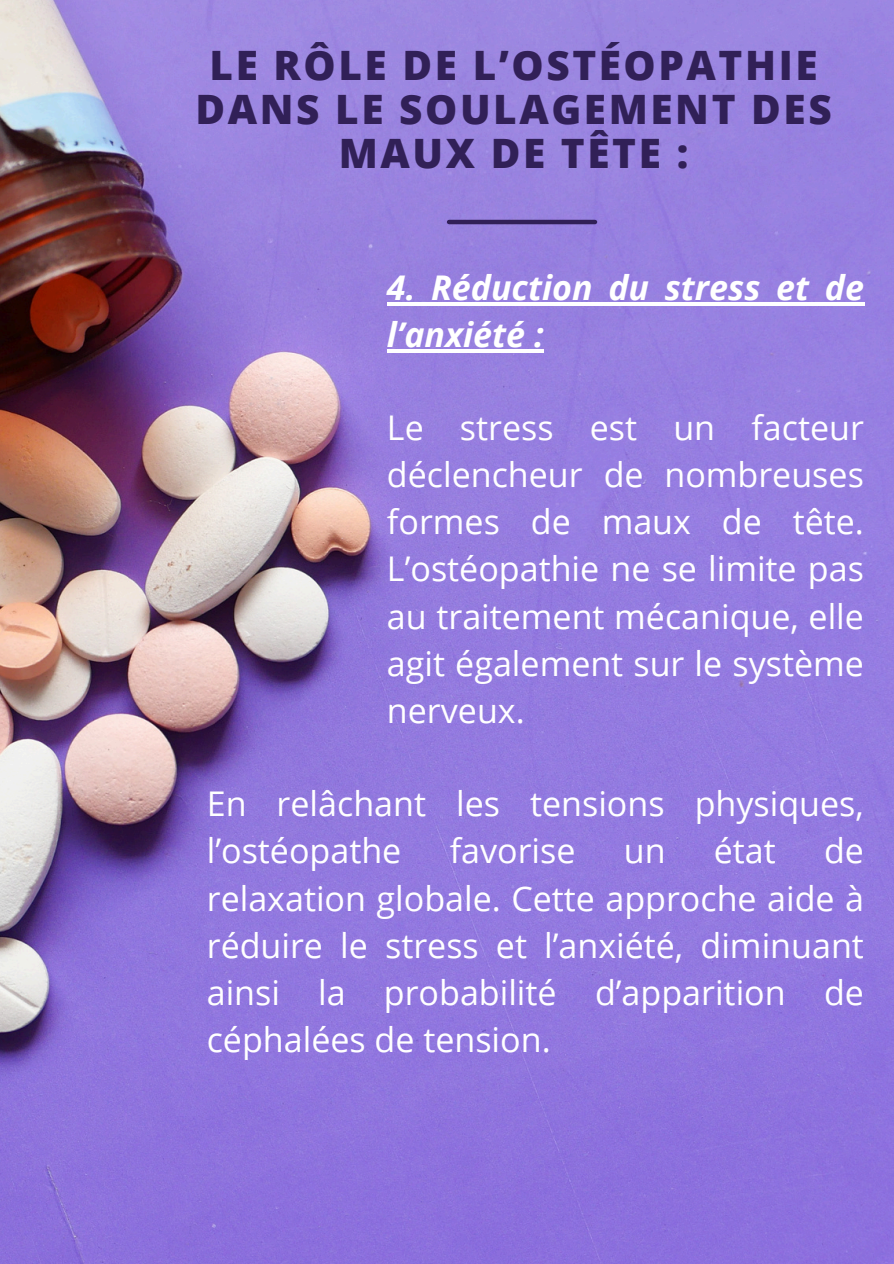
<style>
.page{position:relative;width:894px;height:1264px;background:#fff}
.page>*{position:absolute;margin:0;border:0;box-sizing:border-box;transform-origin:0 0}
.t1{font:800 40.5px/43.8px "Open Sans";letter-spacing:.065em;color:#312057;text-align:center}
.t2{font:34.05px/47.2px "Open Sans";color:#fff;text-align:justify}
.t3{font:italic 700 34.05px/47.2px "Open Sans";color:#fff}
</style>
<div class="page">
<img style="left:0;top:0;width:893px;height:1263px">
<hr style="left:449px;top:220px;width:145px;height:4px;background:#312057">
<hr style="left:387px;top:302px;width:476px;height:3px;background:#fff">
<hr style="left:387px;top:349px;width:156px;height:3px;background:#fff">
<h1 class="t1" style="left:195px;top:43px;width:637px">LE RÔLE DE L’OSTÉOPATHIE<br>DANS LE SOULAGEMENT DES<br>MAUX DE TÊTE :</h1>
<h2 class="t3" style="left:387px;top:263px;width:478px">4. Réduction du stress et de l’anxiété :</h2>
<p class="t2" style="left:387px;top:403px;width:478px">Le stress est un facteur déclencheur de nombreuses formes de maux de tête.<br>L’ostéopathie ne se limite pas au traitement mécanique, elle agit également sur le système nerveux.</p>
<p class="t2" style="left:207px;top:779px;width:658px">En relâchant les tensions physiques, l’ostéopathe</p>
<p class="t2" style="left:449px;top:826px;width:127px">favorise</p>
<p class="t2" style="left:623px;top:826px;width:43px">un</p>
<p class="t2" style="left:713px;top:826px;width:64px">état</p>
<p class="t2" style="left:207px;top:826px;width:658px;text-indent:617px">de relaxation globale. Cette approche aide à réduire le stress et l’anxiété, diminuant ainsi la probabilité d’apparition de céphalées de tension.</p>
</div>
